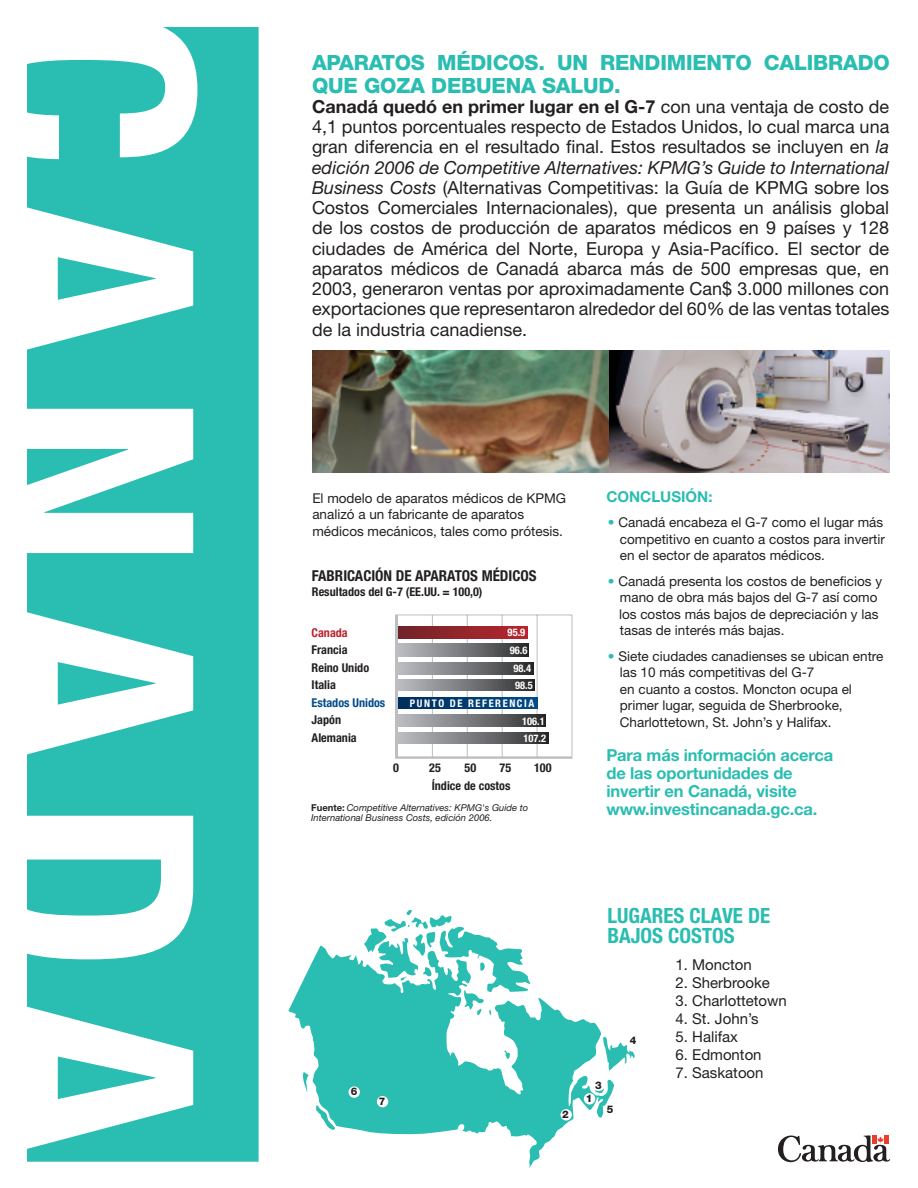
<style>
.page{position:relative;width:918px;height:1188px;background:#fff}
.page>*{position:absolute;margin:0;border:0;box-sizing:border-box;transform-origin:0 0}
.t1{font:800 21px/22.5px "Helvetica Neue";letter-spacing:-.01em;color:#2abdb1}
.t2{font:700 condensed 21px/20.2px "Helvetica Neue";color:#2abdb1}
.t3{font:18px/20.2px "Helvetica Neue";color:#231f20;text-align:justify}
.t4{font:700 16.5px/18px "Helvetica Neue";letter-spacing:-.01em;color:#2abdb1}
.t5{font:15px "Helvetica Neue";color:#231f20}
.t6{font:700 condensed 15px "Helvetica Neue";color:#231f20}
.t7{font:700 15px "Helvetica Neue";color:#2abdb1}
.t8{font:13.5px/16.5px "Helvetica Neue";color:#231f20}
.t9{font:700 condensed 12.15px/17.5px "Helvetica Neue";color:#231f20}
.t10{font:700 condensed 12.15px "Helvetica Neue";color:#004b88}
.t11{font:700 condensed 12.15px "Helvetica Neue";color:#ba222e}
.t12{font:700 condensed 10.5px/17.1px "Helvetica Neue";letter-spacing:.15em;color:#fff}
.t13{font:800 10.5px "Helvetica Neue";color:#231f20}
.t14{font:italic 9.45px/10.8px "Helvetica Neue";color:#231f20}
.s1{font-weight:700}
.s2{font-style:italic}
.s3{color:#2abdb1}
.s4{font-weight:700;font-style:normal}
</style>
<div class="page">
<svg style="left:289px;top:945px;width:325px;height:223px;fill:#2abdb1"></svg>
<svg style="left:504px;top:1050px;width:6px;height:9px"></svg>
<svg style="left:363px;top:910px;width:168px;height:105px"></svg>
<svg style="left:303px;top:1072px;width:6px;height:20px"></svg>
<svg style="left:316px;top:1105px;width:19px;height:25px"></svg>
<svg style="left:595px;top:1088px;width:9px;height:5px"></svg>
<svg style="left:603px;top:1037px;width:32px;height:34px"></svg>
<div style="left:561px;top:1109px;width:11px;height:11px;background:#fff;border-radius:50%"></div>
<div style="left:628px;top:1035px;width:11px;height:11px;background:#fff;border-radius:50%"></div>
<div style="left:584px;top:1093px;width:11px;height:12px;background:#fff;border-radius:50%"></div>
<svg style="left:27px;top:27px;width:232px;height:1135px;fill:#2abdb1"></svg>
<svg style="left:778px;top:1135px;width:112px;height:27px"></svg>
<img style="left:609px;top:351px;width:280px;height:121px">
<img style="left:312px;top:351px;width:297px;height:121px">
<div style="left:377px;top:1096px;width:11px;height:11px;background:#fff;border-radius:50%"></div>
<div style="left:349px;top:1086px;width:11px;height:12px;background:#fff;border-radius:50%"></div>
<hr style="left:395px;top:756px;width:177px;height:3px;background:#bcbec0">
<hr style="left:432px;top:615px;width:1px;height:144px;background:#bcbec0">
<hr style="left:467px;top:615px;width:1px;height:144px;background:#bcbec0">
<hr style="left:502px;top:615px;width:1px;height:143px;background:#bcbec0">
<hr style="left:537px;top:615px;width:1px;height:144px;background:#bcbec0">
<hr style="left:572px;top:615px;width:1px;height:144px;background:#bcbec0">
<hr style="left:395px;top:615px;width:177px;height:1px;background:#bcbec0">
<svg style="left:398px;top:715px;width:148px;height:11px;background:#757678"></svg>
<svg style="left:398px;top:698px;width:139px;height:11px;background:#003c73"></svg>
<svg style="left:398px;top:679px;width:136px;height:12px;background:#757679"></svg>
<svg style="left:398px;top:644px;width:131px;height:12px;background:#757678"></svg>
<svg style="left:398px;top:626px;width:129px;height:12px;background:#94242b"></svg>
<svg style="left:398px;top:732px;width:151px;height:11px;background:#757678"></svg>
<svg style="left:398px;top:663px;width:136px;height:11px"></svg>
<hr style="left:395px;top:615px;width:3px;height:141px;background:#bcbec0">
<p class="t1" style="left:312px;top:51px;width:579px">APARATOS MÉDICOS. UN RENDIMIENTO CALIBRADO<br>QUE GOZA DEBUENA SALUD.</p>
<p class="t3" style="left:312px;top:96px;width:579px"><span class="s1">Canadá quedó en primer lugar en el G-7</span> con una ventaja de costo de 4,1 puntos porcentuales respecto de Estados Unidos, lo cual marca una gran diferencia en el resultado final. Estos resultados se incluyen en <span class="s2">la edición 2006 de Competitive Alternatives: KPMG’s Guide to International Business Costs</span> (Alternativas Competitivas: la Guía de KPMG sobre los Costos Comerciales Internacionales), que presenta un análisis global de los costos de producción de aparatos médicos en 9 países y 128 ciudades de América del Norte, Europa y Asia-Pacífico. El sector de aparatos médicos de Canadá abarca más de 500 empresas que, en 2003, generaron ventas por aproximadamente Can$ 3.000 millones con exportaciones que representaron alrededor del 60% de las ventas totales de la industria canadiense.</p>
<p class="t8" style="left:312px;top:490px;width:255px">El modelo de aparatos médicos de KPMG analizó a un fabricante de aparatos médicos mecánicos, tales como prótesis.</p>
<p class="t7" style="left:606px;top:487px;width:108px">CONCLUSIÓN:</p>
<p class="t8" style="left:620px;top:514px;width:267px;text-indent:-12px"><span class="s3">•</span> Canadá encabeza el G-7 como el lugar más competitivo en cuanto a costos para invertir en el sector de aparatos médicos.</p>
<p class="t8" style="left:619px;top:572px;width:265px;text-indent:-11px"><span class="s3">•</span> Canadá presenta los costos de beneficios y mano de obra más bajos del G-7 así como los costos más bajos de depreciación y las tasas de interés más bajas.</p>
<p class="t8" style="left:620px;top:647px;width:265px;text-indent:-12px"><span class="s3">•</span> Siete ciudades canadienses se ubican entre las 10 más competitivas del G-7<br>en cuanto a costos. Moncton ocupa el primer lugar, seguida de Sherbrooke, Charlottetown, St. John’s y Halifax.</p>
<p class="t4" style="left:606px;top:746px;width:228px">Para más información acerca de las oportunidades de invertir en Canadá, visite www.investincanada.gc.ca.</p>
<p class="t6" style="left:312px;top:567px;width:226px">FABRICACIÓN DE APARATOS MÉDICOS</p>
<p class="t9" style="left:312px;top:583px;width:172px">Resultados del G-7 (EE.UU. = 100,0)</p>
<p class="t11" style="left:312px;top:625px;width:38px">Canada</p>
<p class="t9" style="left:312px;top:641px;width:59px">Francia<br>Reino Unido<br>Italia</p>
<p class="t10" style="left:312px;top:695px;width:75px">Estados Unidos</p>
<p class="t9" style="left:312px;top:711px;width:47px">Japón<br>Alemania</p>
<p class="t9" style="left:432px;top:777px;width:80px">Índice de costos</p>
<p class="t12" style="left:508px;top:624px;width:21px">95.9<br>96.6</p>
<p class="t12" style="left:514px;top:660px;width:21px;line-height:16.5px">98.4<br>98.5</p>
<p class="t12" style="left:410px;top:695px;width:126px">PUNTO DE REFERENCIA</p>
<p class="t12" style="left:522px;top:712px;width:26px">106.1<br>107.2</p>
<p class="t9" style="left:393px;top:758px;width:7px">0</p>
<p class="t9" style="left:429px;top:758px;width:13px">25</p>
<p class="t9" style="left:465px;top:758px;width:13px">50</p>
<p class="t9" style="left:500px;top:758px;width:13px">75</p>
<p class="t9" style="left:534px;top:758px;width:19px">100</p>
<p class="t14" style="left:311px;top:802px;width:219px"><span class="s4">Fuente:</span> Competitive Alternatives: KPMG's Guide to<br>International Business Costs, edición 2006.</p>
<p class="t2" style="left:608px;top:905px;width:164px">LUGARES CLAVE DE<br>BAJOS COSTOS</p>
<p class="t13" style="left:351px;top:1085px;width:8px">6</p>
<p class="t13" style="left:379px;top:1095px;width:8px">7</p>
<p class="t13" style="left:562px;top:1108px;width:8px">2</p>
<p class="t13" style="left:595px;top:1079px;width:8px">3</p>
<p class="t13" style="left:586px;top:1092px;width:8px">1</p>
<p class="t13" style="left:607px;top:1103px;width:8px">5</p>
<p class="t13" style="left:630px;top:1034px;width:8px">4</p>
<p class="t5" style="left:676px;top:956px;width:78px">1. Moncton</p>
<p class="t5" style="left:676px;top:974px;width:96px">2. Sherbrooke</p>
<p class="t5" style="left:676px;top:992px;width:113px">3. Charlottetown</p>
<p class="t5" style="left:676px;top:1010px;width:85px">4. St. John’s</p>
<p class="t5" style="left:676px;top:1028px;width:64px">5. Halifax</p>
<p class="t5" style="left:676px;top:1046px;width:88px">6. Edmonton</p>
<p class="t5" style="left:676px;top:1064px;width:90px">7. Saskatoon</p>
</div>
